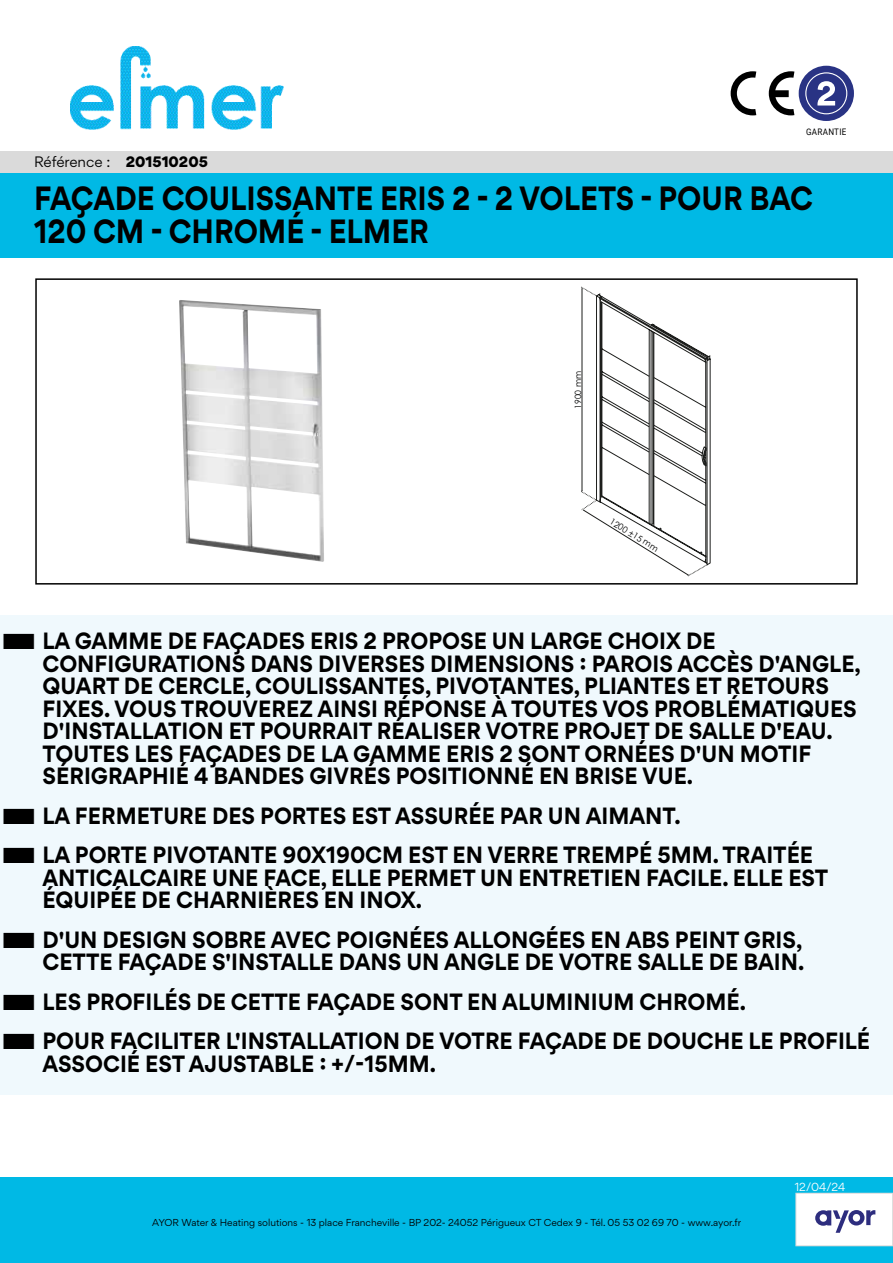
<style>
.page{position:relative;width:893px;height:1263px;background:#fff}
.page>*{position:absolute;margin:0;border:0;box-sizing:border-box;transform-origin:0 0}
.t1{font:700 30px/33px "Gordita";color:#000;scale:.9 1}
.t2{font:700 21px/22.5px "Gordita";color:#000;scale:.95 1}
.t3{font:13.5px "Gordita";letter-spacing:-.005em;color:#000}
.t4{font:10.5px "Gordita";color:#fff}
.t5{font:9px "Gordita";color:#000}
.t6{font:9px "Roboto";letter-spacing:.035em;color:#000;scale:.9 1}
.t7{font:8.7px "Century Gothic Pro";color:#010202}
.s1{font-weight:900}
</style>
<div class="page">
<svg style="left:581px;top:287px;width:129px;height:289px"></svg>
<div style="left:0;top:172px;width:893px;height:85px;background:#00b9e5"></div>
<div style="left:0;top:1178px;width:893px;height:85px;background:#00b9e5"></div>
<div style="left:796px;top:1193px;width:97px;height:53px;background:#fff"></div>
<div style="left:795px;top:1193px;width:98px;height:53px;border:1px solid #dadada"></div>
<img style="left:179px;top:300px;width:145px;height:262px">
<svg style="left:731px;top:71px;width:25px;height:44px"></svg>
<svg style="left:769px;top:71px;width:25px;height:44px"></svg>
<div style="left:799px;top:66px;width:55px;height:55px;background:#293384;border-radius:50%"></div>
<svg style="left:805px;top:72px;width:42px;height:42px"></svg>
<div style="left:35px;top:278px;width:823px;height:307px;border:2px solid #000"></div>
<div style="left:0;top:615px;width:893px;height:192px;background:#f0f9fd"></div>
<div style="left:0;top:789px;width:893px;height:57px;background:#f0f9fd"></div>
<div style="left:0;top:829px;width:893px;height:102px;background:#f0f9fd"></div>
<div style="left:0;top:913px;width:893px;height:80px;background:#f0f9fd"></div>
<div style="left:0;top:975px;width:893px;height:57px;background:#f0f9fd"></div>
<div style="left:0;top:1015px;width:893px;height:79px;background:#f0f9fd"></div>
<svg style="left:815px;top:1210px;width:60px;height:23px"></svg>
<img style="left:70px;top:47px;width:213px;height:82px">
<div style="left:0;top:151px;width:893px;height:21px;background:#dadada"></div>
<p class="t3" style="left:34px;top:152px;width:175px">Référence : <span class="s1">201510205</span></p>
<p class="t6" style="left:806px;top:125px;width:46px">GARANTIE</p>
<h1 class="t1" style="left:34px;top:182px;width:867px">FAÇADE COULISSANTE ERIS 2 - 2 VOLETS - POUR BAC<br>120 CM - CHROMÉ - ELMER</h1>
<p class="t7" style="left:573px;top:409px;width:39px;rotate:-90deg">1900 mm</p>
<p class="t7" style="left:613px;top:516px;width:56px;rotate:31deg">1200 ±15 mm</p>
<p class="t2" style="left:43px;top:629px;width:863px">LA GAMME DE FAÇADES ERIS 2 PROPOSE UN LARGE CHOIX DE CONFIGURATIONS DANS DIVERSES DIMENSIONS : PAROIS ACCÈS D'ANGLE, QUART DE CERCLE, COULISSANTES, PIVOTANTES, PLIANTES ET RETOURS FIXES. VOUS TROUVEREZ AINSI RÉPONSE À TOUTES VOS PROBLÉMATIQUES D'INSTALLATION ET POURRAIT RÉALISER VOTRE PROJET DE SALLE D'EAU.<br>TOUTES LES FAÇADES DE LA GAMME ERIS 2 SONT ORNÉES D'UN MOTIF SÉRIGRAPHIÉ 4 BANDES GIVRÉS POSITIONNÉ EN BRISE VUE.</p>
<p class="t2" style="left:43px;top:795px;width:813px;line-height:39.5px">LA FERMETURE DES PORTES EST ASSURÉE PAR UN AIMANT.<br>LA PORTE PIVOTANTE 90X190CM EST EN VERRE TREMPÉ 5MM. TRAITÉE</p>
<p class="t2" style="left:43px;top:866px;width:829px">ANTICALCAIRE UNE FACE, ELLE PERMET UN ENTRETIEN FACILE. ELLE EST<br>ÉQUIPÉE DE CHARNIÈRES EN INOX.</p>
<p class="t2" style="left:43px;top:928px;width:803px">D'UN DESIGN SOBRE AVEC POIGNÉES ALLONGÉES EN ABS PEINT GRIS,<br>CETTE FAÇADE S'INSTALLE DANS UN ANGLE DE VOTRE SALLE DE BAIN.</p>
<p class="t2" style="left:43px;top:981px;width:873px;line-height:39.5px">LES PROFILÉS DE CETTE FAÇADE SONT EN ALUMINIUM CHROMÉ.<br>POUR FACILITER L'INSTALLATION DE VOTRE FAÇADE DE DOUCHE LE PROFILÉ</p>
<p class="t2" style="left:43px;top:1052px;width:416px">ASSOCIÉ EST AJUSTABLE : +/-15MM.</p>
<p class="t5" style="left:152px;top:1216px;width:590px">AYOR Water &amp; Heating solutions - 13 place Francheville - BP 202- 24052 Périgueux CT Cedex 9 - Tél. 05 53 02 69 70 - www.ayor.fr</p>
<p class="t4" style="left:795px;top:1179px;width:52px">12/04/24</p>
</div>
